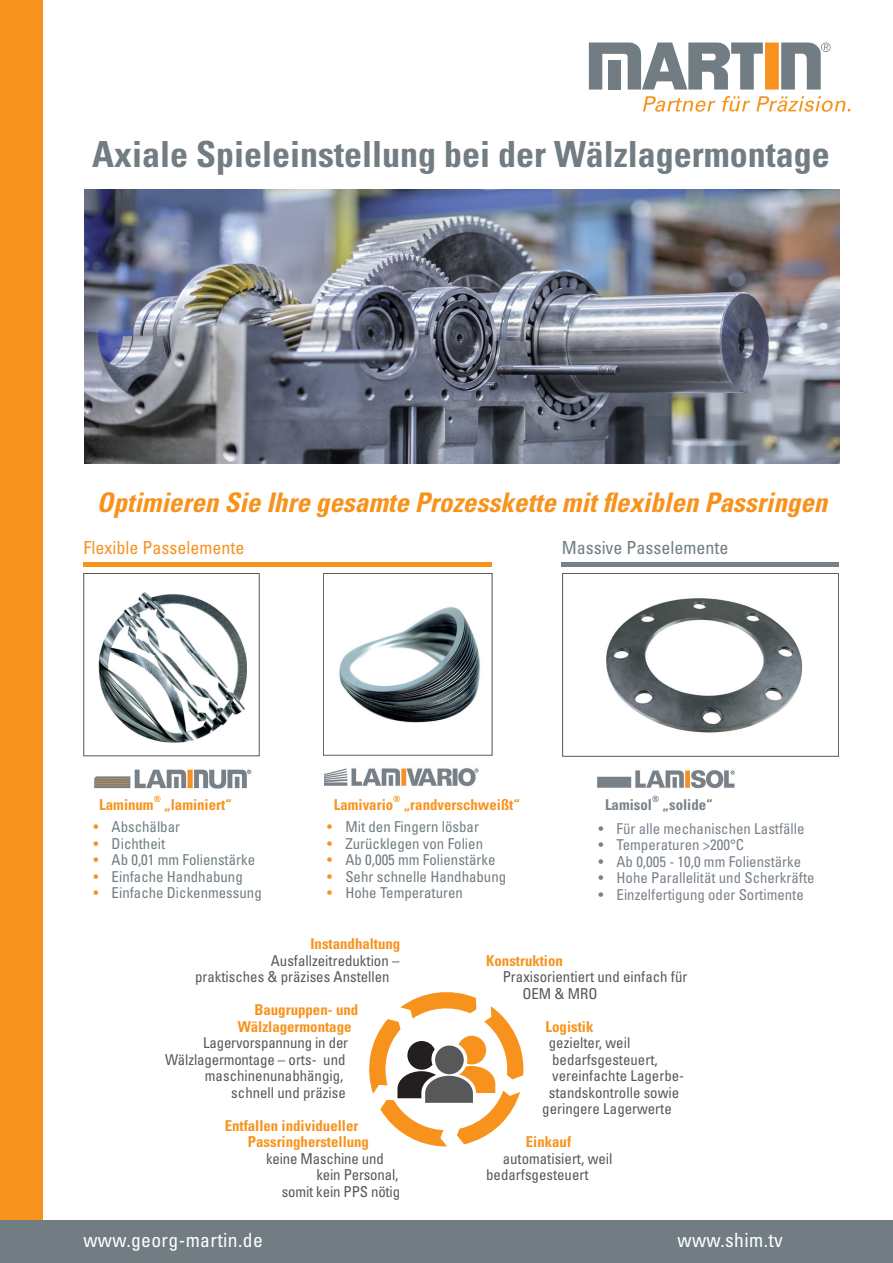
<style>
.page{position:relative;width:893px;height:1263px;background:#fff}
.page>*{position:absolute;margin:0;border:0;box-sizing:border-box;transform-origin:0 0}
.t1{font:700 condensed 36px "Univers LT Std";color:#717d83}
.t2{font:italic 700 condensed 27px "Univers LT Std";color:#f7931d}
.t3{font:condensed 19.65px "Univers LT Std";letter-spacing:.02em;color:#fff}
.t4{font:condensed 18px "Univers LT Std";color:#f69223}
.t5{font:condensed 18px "Univers LT Std";color:#717d83}
.t6{font:condensed 15px/16.5px "Univers LT Std";color:#57585a}
.t7{font:condensed 15px "Univers LT Std";color:#717d83}
.t8{font:700 condensed 15px/16.5px "Univers LT Std";color:#f7931d}
.t9{font:condensed 15px "Univers LT Std";color:#78818a}
.t10{font:700 condensed 15px "Univers LT Std";color:#78818a}
.t11{font:700 condensed 8.7px "Univers LT Std";color:#f7931d}
.t12{font:700 condensed 8.7px "Univers LT Std";color:#78818a}
.s1{color:#f7931d}
</style>
<div class="page">
<div style="left:83px;top:573px;width:176px;height:183px;border:1px solid #54585d"></div>
<img style="left:98px;top:592px;width:149px;height:151px">
<div style="left:562px;top:573px;width:277px;height:184px;border:1px solid #54585d"></div>
<img style="left:606px;top:598px;width:197px;height:135px">
<div style="left:323px;top:573px;width:169px;height:182px;border:1px solid #54585d"></div>
<img style="left:339px;top:607px;width:141px;height:116px">
<div style="left:84px;top:562px;width:408px;height:5px;background:#f7931d"></div>
<div style="left:562px;top:562px;width:277px;height:5px;background:#78818a"></div>
<svg style="left:369px;top:992px;width:155px;height:155px"></svg>
<img style="left:84px;top:189px;width:756px;height:275px">
<div style="left:468px;top:576px;width:21px;height:40px;background:#fff"></div>
<div style="left:472px;top:591px;width:17px;height:37px;background:#fff"></div>
<img style="left:94px;top:769px;width:158px;height:20px">
<img style="left:324px;top:768px;width:155px;height:19px">
<img style="left:597px;top:770px;width:138px;height:19px">
<div style="left:765px;top:43px;width:14px;height:47px;background:#f7931d"></div>
<svg style="left:589px;top:43px;width:174px;height:47px"></svg>
<svg style="left:643px;top:96px;width:207px;height:16px"></svg>
<svg style="left:781px;top:43px;width:50px;height:47px"></svg>
<div style="left:0;top:0;width:43px;height:1263px;background:#f7931d"></div>
<div style="left:0;top:1220px;width:893px;height:43px;background:#717d83"></div>
<h1 class="t1" style="left:92px;top:132px;width:739px">Axiale Spieleinstellung bei der Wälzlagermontage</h1>
<h2 class="t2" style="left:97px;top:485px;width:732px">Optimieren Sie Ihre gesamte Prozesskette mit flexiblen Passringen</h2>
<p class="t4" style="left:84px;top:536px;width:162px">Flexible Passelemente</p>
<p class="t5" style="left:562px;top:536px;width:168px">Massive Passelemente</p>
<p class="t11" style="left:154px;top:793px;width:9px">®</p>
<p class="t8" style="left:164px;top:796px;width:69px">„laminiert“</p>
<p class="t7" style="left:94px;top:817px;width:88px"><span class="s1">•</span> Abschälbar</p>
<p class="t7" style="left:94px;top:834px;width:73px"><span class="s1">•</span> Dichtheit</p>
<p class="t7" style="left:94px;top:850px;width:163px"><span class="s1">•</span> Ab 0,01 mm Folienstärke</p>
<p class="t7" style="left:94px;top:867px;width:151px"><span class="s1">•</span> Einfache Handhabung</p>
<p class="t7" style="left:94px;top:883px;width:170px"><span class="s1">•</span> Einfache Dickenmessung</p>
<p class="t8" style="left:99px;top:796px;width:56px">Laminum</p>
<p class="t11" style="left:393px;top:793px;width:9px">®</p>
<p class="t8" style="left:404px;top:796px;width:118px">„randverschweißt“</p>
<p class="t7" style="left:327px;top:817px;width:153px"><span class="s1">•</span> Mit den Fingern lösbar</p>
<p class="t7" style="left:327px;top:834px;width:157px"><span class="s1">•</span> Zurücklegen von Folien</p>
<p class="t7" style="left:327px;top:850px;width:170px"><span class="s1">•</span> Ab 0,005 mm Folienstärke</p>
<p class="t7" style="left:327px;top:867px;width:180px"><span class="s1">•</span> Sehr schnelle Handhabung</p>
<p class="t7" style="left:327px;top:883px;width:137px"><span class="s1">•</span> Hohe Temperaturen</p>
<p class="t8" style="left:334px;top:796px;width:61px">Lamivario</p>
<p class="t12" style="left:652px;top:793px;width:9px">®</p>
<p class="t10" style="left:662px;top:795px;width:52px">„solide“</p>
<p class="t9" style="left:598px;top:819px;width:208px">• Für alle mechanischen Lastfälle</p>
<p class="t9" style="left:598px;top:835px;width:147px">• Temperaturen &gt;200°C</p>
<p class="t9" style="left:598px;top:852px;width:204px">• Ab 0,005 - 10,0 mm Folienstärke</p>
<p class="t9" style="left:598px;top:868px;width:218px">• Hohe Parallelität und Scherkräfte</p>
<p class="t9" style="left:598px;top:885px;width:207px">• Einzelfertigung oder Sortimente</p>
<p class="t10" style="left:605px;top:795px;width:49px">Lamisol</p>
<p class="t8" style="left:310px;top:935px;width:91px">Instandhaltung</p>
<p class="t6" style="left:195px;top:952px;width:206px;text-indent:76px">Ausfallzeitreduktion – praktisches &amp; präzises Anstellen</p>
<p class="t8" style="left:238px;top:1001px;width:122px;text-indent:16px">Baugruppen- und<br>Wälzlagermontage</p>
<p class="t6" style="left:203px;top:1034px;width:147px">Lagervorspannung in der</p>
<p class="t6" style="left:165px;top:1051px;width:182px">Wälzlagermontage – orts- und</p>
<p class="t6" style="left:205px;top:1067px;width:140px">maschinenunabhängig,</p>
<p class="t6" style="left:231px;top:1084px;width:116px">schnell und präzise</p>
<p class="t8" style="left:248px;top:1117px;width:123px;text-indent:-23px">Entfallen individueller<br>Passringherstellung</p>
<p class="t6" style="left:266px;top:1150px;width:119px">keine Maschine und</p>
<p class="t6" style="left:316px;top:1166px;width:84px">kein Personal,</p>
<p class="t6" style="left:282px;top:1183px;width:120px">somit kein PPS nötig</p>
<p class="t8" style="left:486px;top:952px;width:78px">Konstruktion</p>
<p class="t6" style="left:522px;top:968px;width:166px;text-indent:-20px">Praxisorientiert und einfach für<br>OEM &amp; MRO</p>
<p class="t8" style="left:546px;top:1018px;width:49px">Logistik</p>
<p class="t6" style="left:549px;top:1034px;width:83px">gezielter, weil</p>
<p class="t6" style="left:552px;top:1051px;width:107px">bedarfsgesteuert,</p>
<p class="t6" style="left:552px;top:1067px;width:133px">vereinfachte Lagerbe-</p>
<p class="t6" style="left:549px;top:1084px;width:132px">standskontrolle sowie</p>
<p class="t6" style="left:542px;top:1100px;width:131px">geringere Lagerwerte</p>
<p class="t8" style="left:526px;top:1133px;width:47px">Einkauf</p>
<p class="t6" style="left:486px;top:1150px;width:128px;text-indent:16px">automatisiert, weil bedarfsgesteuert</p>
<h3 class="t3" style="left:83px;top:1227px;width:181px">www.georg-martin.de</h3>
<h3 class="t3" style="left:677px;top:1227px;width:107px">www.shim.tv</h3>
</div>
